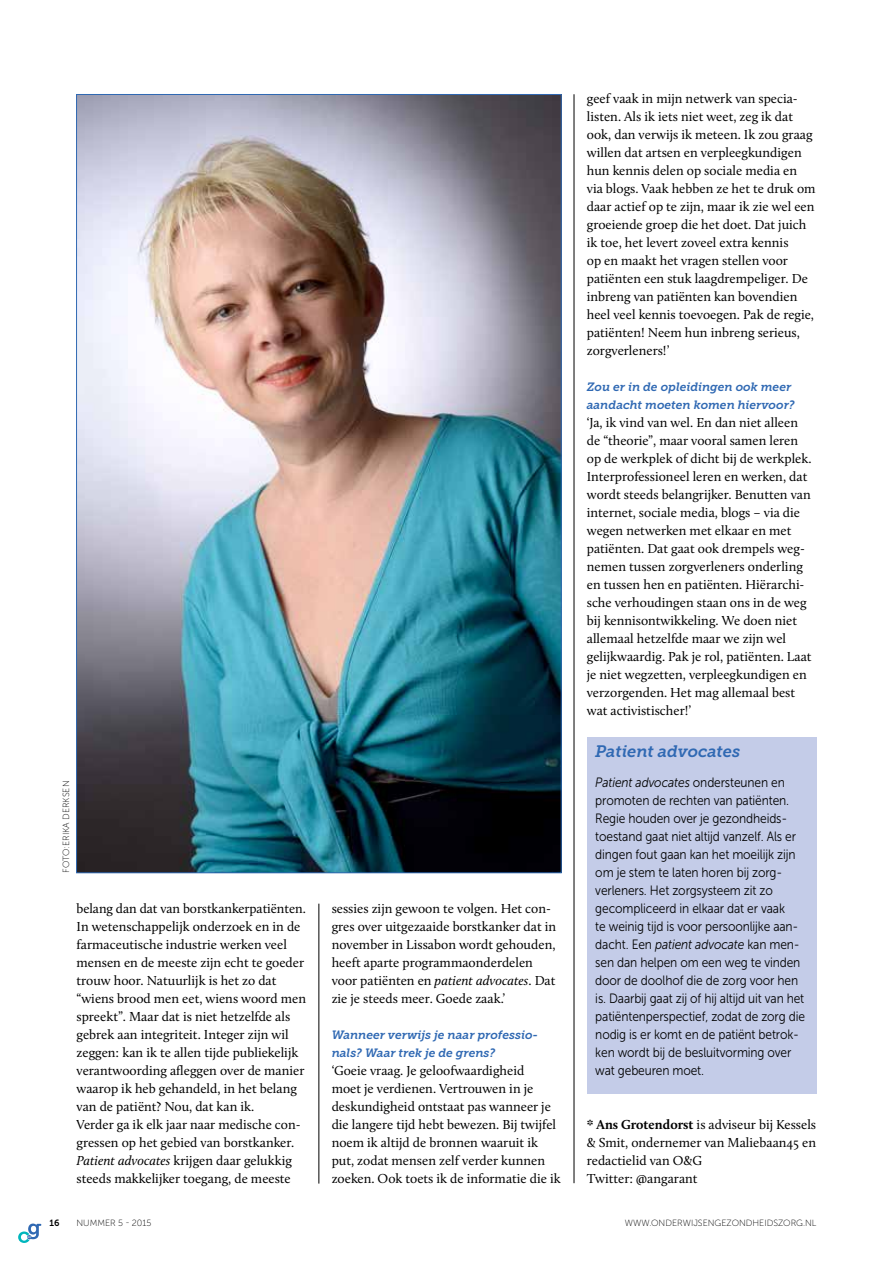
<style>
.page{position:relative;width:893px;height:1263px;background:#fff}
.page>*{position:absolute;margin:0;border:0;box-sizing:border-box;transform-origin:0 0}
.t1{font:italic 16.5px "Museo Slab 700";color:#3069b3}
.t2{font:13.5px/18px "Calluna";color:#000}
.t3{font:13.5px/18px "Museo Sans 300";letter-spacing:-.01em;color:#000;scale:.89 1}
.t4{font:italic 12px/18px "Museo Slab 700";color:#3069b3}
.t5{font:9px "Museo Sans 100";color:#000}
.t6{font:9px "Museo Sans 700";color:#000}
.s1{font-style:italic}
.s2{font-weight:700}
</style>
<div class="page">
<svg style="left:18px;top:1223px;width:24px;height:20px"></svg>
<hr style="left:574px;top:94px;width:1px;height:1089px;background:#000">
<hr style="left:319px;top:904px;width:1px;height:279px;background:#000">
<img style="left:78px;top:96px;width:481px;height:775px">
<div style="left:587px;top:737px;width:229px;height:356px;background:#c4cce8"></div>
<p class="t5" style="left:61px;top:873px;width:92px;rotate:-90deg">FOTO:ERIKA DERKSEN</p>
<p class="t2" style="left:77px;top:899px;width:231px">belang dan dat van borstkankerpatiënten.<br>In wetenschappelijk onderzoek en in de farmaceutische industrie werken veel mensen en de meeste zijn echt te goeder trouw hoor. Natuurlijk is het zo dat “wiens brood men eet, wiens woord men spreekt”. Maar dat is niet hetzelfde als gebrek aan integriteit. Integer zijn wil zeggen: kan ik te allen tijde publiekelijk verantwoording afleggen over de manier waarop ik heb gehandeld, in het belang van de patiënt? Nou, dat kan ik.<br>Verder ga ik elk jaar naar medische con&shy;gressen op het gebied van borstkanker.<br><span class="s1">Patient advocates</span> krijgen daar gelukkig steeds makkelijker toegang, de meeste</p>
<p class="t2" style="left:332px;top:899px;width:226px">sessies zijn gewoon te volgen. Het con&shy;gres over uitgezaaide borstkanker dat in november in Lissabon wordt gehouden, heeft aparte programmaonderdelen voor patiënten en <span class="s1">patient advocates</span>. Dat zie je steeds meer. Goede zaak.’</p>
<p class="t4" style="left:332px;top:1026px;width:208px">Wanneer verwijs je naar professio&shy;nals? Waar trek je de grens?</p>
<p class="t2" style="left:332px;top:1061px;width:231px">‘Goeie vraag. Je geloofwaardigheid<br>moet je verdienen. Vertrouwen in je deskundigheid ontstaat pas wanneer je die langere tijd hebt bewezen. Bij twijfel noem ik altijd de bronnen waaruit ik put, zodat mensen zelf verder kunnen zoeken. Ook toets ik de informatie die ik</p>
<p class="t2" style="left:587px;top:89px;width:230px">geef vaak in mijn netwerk van specia&shy;listen. Als ik iets niet weet, zeg ik dat ook, dan verwijs ik meteen. Ik zou graag willen dat artsen en verpleegkundigen hun kennis delen op sociale media en via blogs. Vaak hebben ze het te druk om daar actief op te zijn, maar ik zie wel een groeiende groep die het doet. Dat juich ik toe, het levert zoveel extra kennis<br>op en maakt het vragen stellen voor patiënten een stuk laagdrempeliger. De inbreng van patiënten kan bovendien heel veel kennis toevoegen. Pak de regie, patiënten! Neem hun inbreng serieus, zorgverleners!’</p>
<p class="t4" style="left:587px;top:378px;width:209px">Zou er in de opleidingen ook meer aandacht moeten komen hiervoor?</p>
<p class="t2" style="left:587px;top:413px;width:226px">‘Ja, ik vind van wel. En dan niet alleen de “theorie”, maar vooral samen leren op de werkplek of dicht bij de werkplek.<br>Interprofessioneel leren en werken, dat wordt steeds belangrijker. Benutten van internet, sociale media, blogs – via die wegen netwerken met elkaar en met patiënten. Dat gaat ook drempels weg&shy;nemen tussen zorgverleners onderling en tussen hen en patiënten. Hiërarchi&shy;sche verhoudingen staan ons in de weg bij kennisontwikkeling. We doen niet allemaal hetzelfde maar we zijn wel gelijkwaardig. Pak je rol, patiënten. Laat je niet wegzetten, verpleegkundigen en verzorgenden. Het mag allemaal best wat activistischer!’</p>
<p class="t1" style="left:595px;top:742px;width:146px">Patient advocates</p>
<p class="t3" style="left:595px;top:773px;width:237px"><span class="s1">Patient advocates</span> ondersteunen en promoten de rechten van patiënten.<br>Regie houden over je gezondheids&shy;toestand gaat niet altijd vanzelf. Als er dingen fout gaan kan het moeilijk zijn om je stem te laten horen bij zorg&shy;verleners. Het zorgsysteem zit zo gecompliceerd in elkaar dat er vaak<br>te weinig tijd is voor persoonlijke aan&shy;dacht. Een <span class="s1">patient advocate</span> kan men&shy;sen dan helpen om een weg te vinden door de doolhof die de zorg voor hen is. Daarbij gaat zij of hij altijd uit van het patiëntenperspectief, zodat de zorg die nodig is er komt en de patiënt betrok&shy;ken wordt bij de besluitvorming over wat gebeuren moet.</p>
<p class="t2" style="left:587px;top:1115px;width:231px"><span class="s2">* Ans Grotendorst</span> is adviseur bij Kessels &amp; Smit, ondernemer van Maliebaan45 en redactielid van O&amp;G<br>Twitter: @angarant</p>
<p class="t6" style="left:49px;top:1217px;width:12px">16</p>
<p class="t5" style="left:77px;top:1218px;width:76px">NUMMER 5 - 2015</p>
<p class="t5" style="left:625px;top:1218px;width:54px">WWW.ON DERW</p>
<p class="t5" style="left:691px;top:1218px;width:127px">IJSENGEZON DHEIDSZORG.NL</p>
</div>
